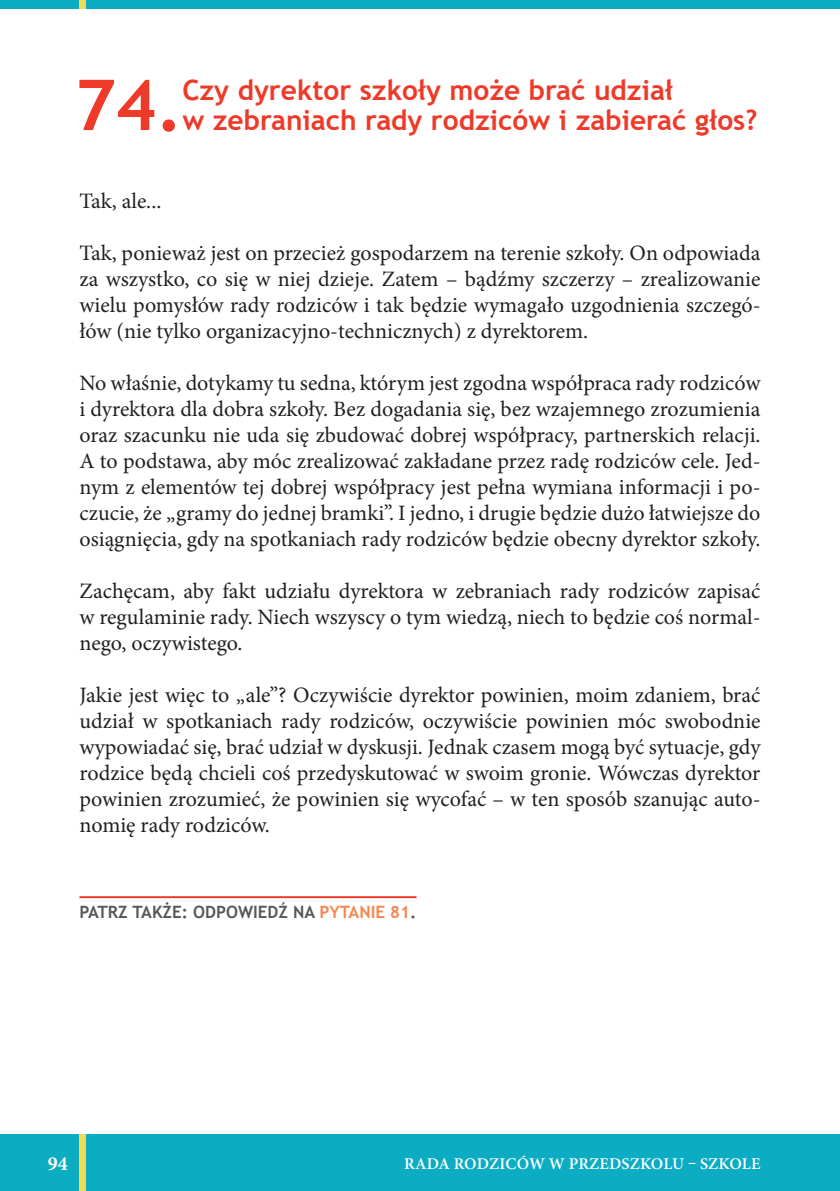
<style>
.page{position:relative;width:840px;height:1191px;background:#fff}
.page>*{position:absolute;margin:0;border:0;box-sizing:border-box;transform-origin:0 0}
.NUMER_PYTANIA{font:700 70px "Trebuchet MS";color:#ee3a29}
.NUMER_PYTANIA-2{font:700 28px/30px "Trebuchet MS";color:#ee3a29}
.tekst{font:22px/26px "Minion Pro";color:#231f20;text-align:justify}
.t1{font:700 20px "Minion Pro";color:#fff}
.odesłanie{font:700 17px "Trebuchet MS";color:#57585a}
.t2{font:600 16.4px "Minion Pro";letter-spacing:.01em;color:#fff}
.s1{color:#f58651}
</style>
<div class="page">
<div style="left:0;top:1134px;width:839px;height:57px;background:#0cacc2"></div>
<div style="left:79px;top:1134px;width:7px;height:57px;background:#f4db53"></div>
<div style="left:0;top:0;width:839px;height:9px;background:#0cacc2"></div>
<div style="left:79px;top:0;width:7px;height:9px;background:#f4db53"></div>
<hr style="left:79px;top:896px;width:337px;height:2px;background:#ee3a29">
<p class="NUMER_PYTANIA" style="left:75px;top:61px;width:109px">74.</p>
<p class="NUMER_PYTANIA-2" style="left:182px;top:75px;width:576px">Czy dyrektor szkoły może brać udział<br>w zebraniach rady rodziców i zabierać głos?</p>
<p class="tekst" style="left:79px;top:188px;width:83px">Tak, ale...</p>
<p class="tekst" style="left:79px;top:240px;width:682px">Tak, ponieważ jest on przecież gospodarzem na terenie szkoły. On odpowiada za wszystko, co się w niej dzieje. Zatem – bądźmy szczerzy – zrealizowanie wielu pomysłów rady rodziców i tak będzie wymagało uzgodnienia szczegó&shy;łów (nie tylko organizacyjno-technicznych) z dyrektorem.</p>
<p class="tekst" style="left:79px;top:370px;width:682px">No właśnie, dotykamy tu sedna, którym jest zgodna współpraca rady rodziców i dyrektora dla dobra szkoły. Bez dogadania się, bez wzajemnego zrozumienia oraz szacunku nie uda się zbudować dobrej współpracy, partnerskich relacji.<br>A to podstawa, aby móc zrealizować zakładane przez radę rodziców cele. Jed&shy;nym z elementów tej dobrej współpracy jest pełna wymiana informacji i po&shy;czucie, że „gramy do jednej bramki”. I jedno, i drugie będzie dużo łatwiejsze do osiągnięcia, gdy na spotkaniach rady rodziców będzie obecny dyrektor szkoły.</p>
<p class="tekst" style="left:79px;top:578px;width:682px">Zachęcam, aby fakt udziału dyrektora w zebraniach rady rodziców zapisać w regulaminie rady. Niech wszyscy o tym wiedzą, niech to będzie coś normal&shy;nego, oczywistego.</p>
<p class="tekst" style="left:79px;top:682px;width:682px">Jakie jest więc to „ale”? Oczywiście dyrektor powinien, moim zdaniem, brać udział w spotkaniach rady rodziców, oczywiście powinien móc swobodnie wypowiadać się, brać udział w dyskusji. Jednak czasem mogą być sytuacje, gdy rodzice będą chcieli coś przedyskutować w swoim gronie. Wówczas dyrektor powinien zrozumieć, że powinien się wycofać – w ten sposób szanując auto&shy;nomię rady rodziców.</p>
<p class="odesłanie" style="left:79px;top:901px;width:338px">PATRZ TAKŻE: ODPOWIEDŹ NA <span class="s1">PYTANIE 81</span>.</p>
<p class="t1" style="left:48px;top:1149px;width:22px">94</p>
<p class="t2" style="left:404px;top:1152px;width:357px">RADA RODZICÓW W PRZEDSZKOLU – SZKOLE</p>
</div>
